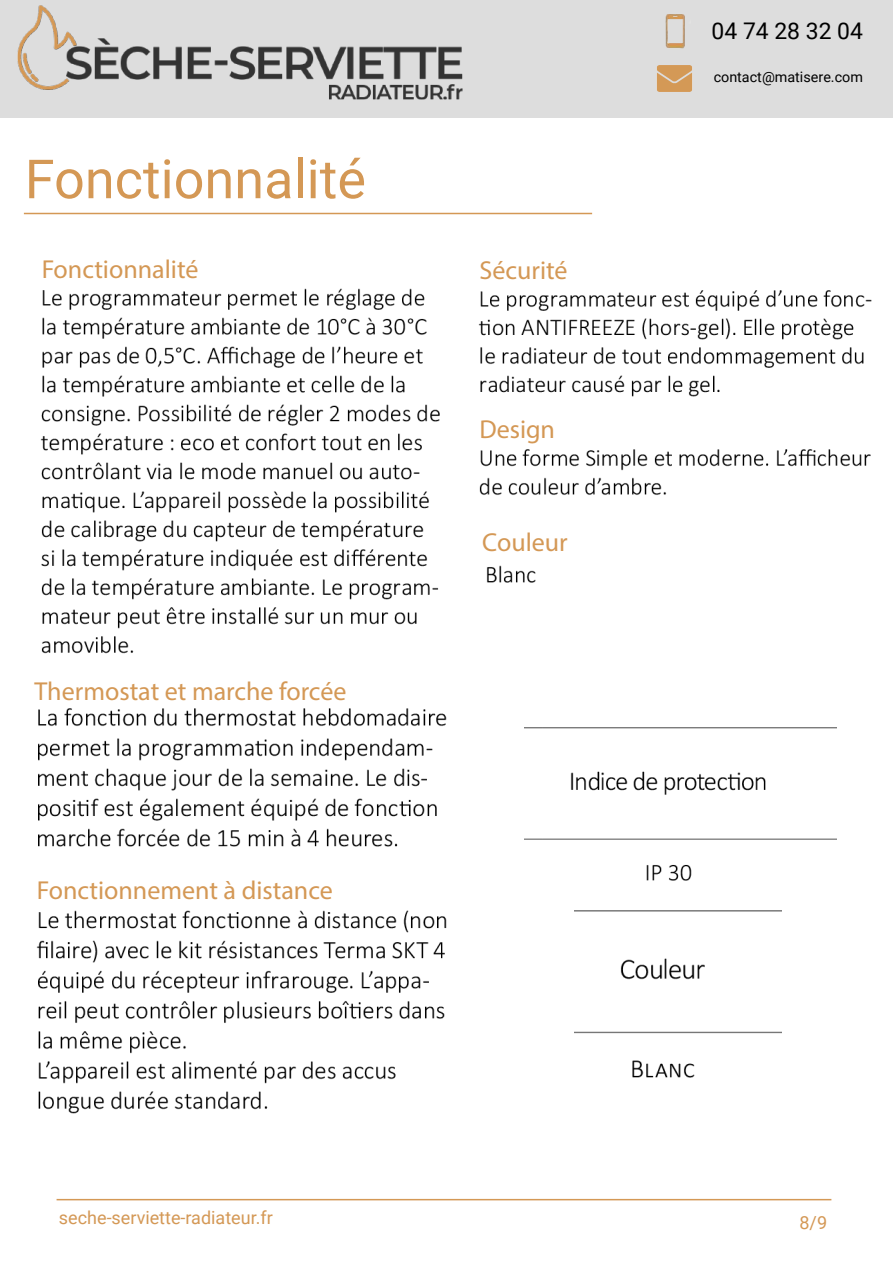
<style>
.page{position:relative;width:893px;height:1263px;background:#fff}
.page>*{position:absolute;margin:0;border:0;box-sizing:border-box;transform-origin:0 0}
.t1{font:54px "Roboto";color:#d49855}
.t2{font:25.95px "Myriad Pro";color:#d49855}
.t3{font:22.95px "Roboto";color:#000}
.t4{font:18px "Roboto";color:#d49855}
.t5{font:14.4px "Roboto";color:#000}
</style>
<div class="page">
<div style="left:0;top:0;width:893px;height:117px;background:#ddd"></div>
<img style="left:0;top:5px;width:481px;height:210px">
<img style="left:665px;top:14px;width:20px;height:35px">
<img style="left:656px;top:65px;width:37px;height:27px">
<hr style="left:57px;top:1199px;width:774px;height:1px;background:#d49855">
<hr style="left:24px;top:213px;width:568px;height:1px;background:#d49855">
<img style="left:41px;top:288px;width:398px;height:366px">
<img style="left:38px;top:708px;width:409px;height:139px">
<img style="left:479px;top:290px;width:392px;height:107px">
<img style="left:524px;top:727px;width:312px;height:154px">
<img style="left:575px;top:910px;width:207px;height:168px">
<img style="left:36px;top:910px;width:410px;height:203px">
<img style="left:486px;top:565px;width:50px;height:18px">
<img style="left:479px;top:449px;width:391px;height:46px">
<h1 class="t1" style="left:25px;top:141px;width:343px">Fonctionnalité</h1>
<p class="t2" style="left:42px;top:253px;width:158px">Fonctionnalité</p>
<p class="t2" style="left:35px;top:676px;width:313px">Thermostat et marche forcée</p>
<p class="t2" style="left:37px;top:874px;width:297px">Fonctionnement à distance</p>
<p class="t2" style="left:479px;top:254px;width:90px">Sécurité</p>
<p class="t2" style="left:479px;top:413px;width:77px">Design</p>
<p class="t2" style="left:482px;top:526px;width:87px">Couleur</p>
<p class="t3" style="left:712px;top:15px;width:153px">04 74 28 32 04</p>
<p class="t5" style="left:714px;top:67px;width:151px">contact@matisere.com</p>
<p class="t4" style="left:59px;top:1205px;width:215px">seche-serviette-radiateur.fr</p>
<p class="t4" style="left:799px;top:1210px;width:29px">8/9</p>
</div>
